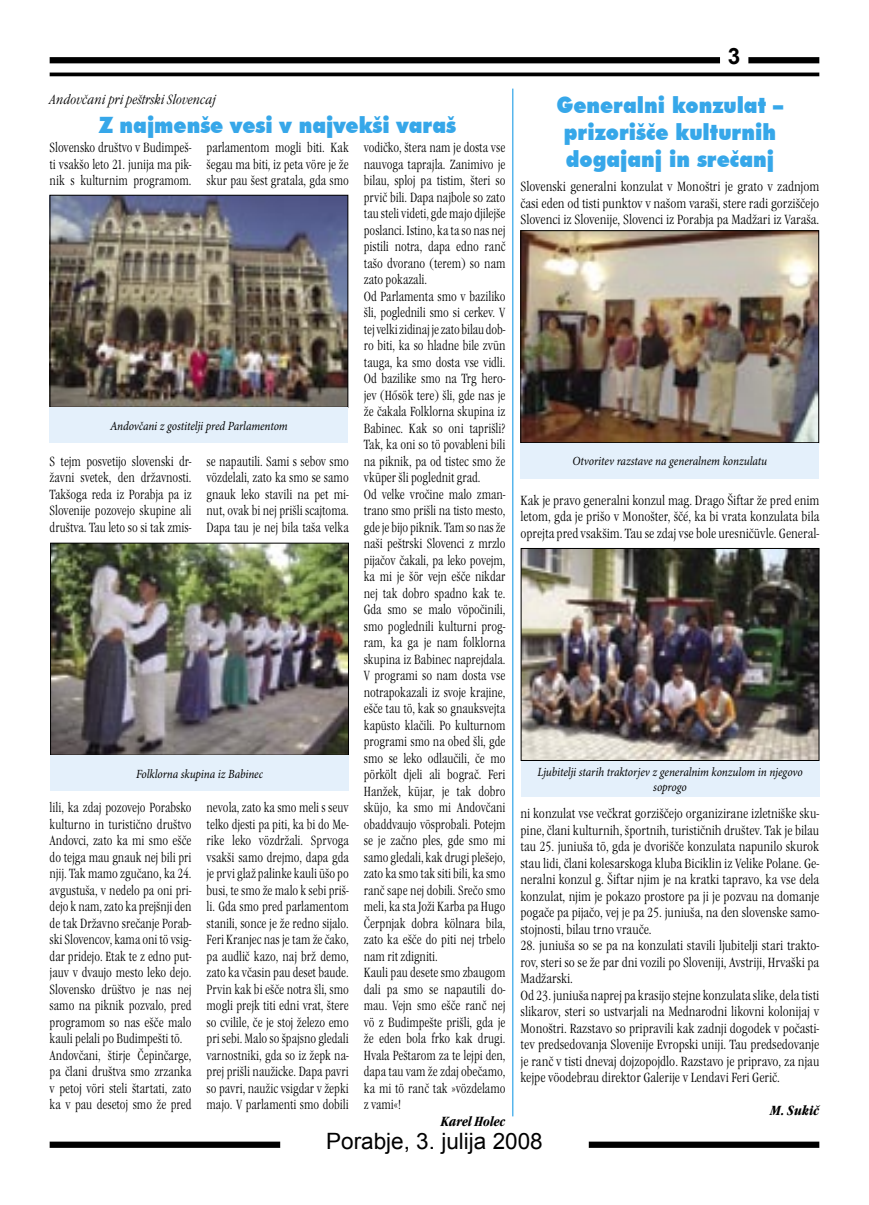
<style>
.page{position:relative;width:869px;height:1205px;background:#fff}
.page>*{position:absolute;margin:0;border:0;box-sizing:border-box;transform-origin:0 0}
.t1{font:900 22.5px/27px "Futura BT";color:#36a7e9;text-align:center;scale:.9 1}
.t2{font:22.5px "Arial";color:#000}
.t3{font:700 22.5px "Arial";color:#000}
.t4{font:13.75px/16.5px "Garamond Itc TEE Ligh Cond";color:#000;text-align:justify;scale:.95 1}
.t5{font:13.75px/16.5px "Garamond Itc TEE Ligh Cond";color:#000;text-align:justify}
.t6{font:13.75px "Garamond Itc TEE Ligh Cond Ital";color:#000}
.t7{font:italic 700 condensed 13.75px "Garamond Itc TEE";color:#000;scale:.95 1}
.t8{font:italic 700 condensed 13.75px "Garamond Itc TEE";color:#000}
.t9{font:italic 12.5px/15px "Minion Pro";letter-spacing:-.01em;color:#000;text-align:center;scale:.9 1}
</style>
<div class="page">
<div style="left:50px;top:1141px;width:230px;height:7px;background:#000"></div>
<div style="left:588px;top:1141px;width:231px;height:7px;background:#000"></div>
<hr style="left:50px;top:73px;width:769px;height:3px;background:#000">
<div style="left:748px;top:57px;width:71px;height:6px;background:#000"></div>
<div style="left:50px;top:57px;width:669px;height:6px;background:#000"></div>
<img style="left:52px;top:545px;width:294px;height:208px">
<div style="left:50px;top:543px;width:298px;height:212px;border:1px solid #000"></div>
<div style="left:50px;top:755px;width:298px;height:36px;background:#e4f0fb"></div>
<img style="left:522px;top:232px;width:294px;height:209px">
<div style="left:520px;top:230px;width:298px;height:213px;border:1px solid #000"></div>
<div style="left:520px;top:443px;width:298px;height:35px;background:#e4f0fb"></div>
<img style="left:522px;top:550px;width:295px;height:209px">
<div style="left:520px;top:548px;width:299px;height:213px;border:1px solid #000"></div>
<div style="left:520px;top:761px;width:299px;height:35px;background:#e4f0fb"></div>
<hr style="left:512px;top:89px;width:1px;height:1027px;background:#36a7e9">
<img style="left:52px;top:197px;width:294px;height:208px">
<div style="left:50px;top:195px;width:298px;height:212px;border:1px solid #000"></div>
<div style="left:50px;top:407px;width:298px;height:36px;background:#e4f0fb"></div>
<p class="t6" style="left:50px;top:92px;width:168px">Andovčani pri peštrski Slovencaj</p>
<h1 class="t1" style="left:99px;top:111px;width:398px">Z najmenše vesi v najvekši varaš</h1>
<p class="t4" style="left:50px;top:139px;width:151px">Slovensko društvo v Budimpeš&shy;ti vsakšo leto 21. junija ma pik&shy;nik s kulturnim programom.</p>
<p class="t4" style="left:206px;top:139px;width:151px">parlamentom mogli biti. Kak šegau ma biti, iz peta vöre je že skur pau šest gratala, gda smo</p>
<p class="t9" style="left:110px;top:419px;width:199px">Andovčani z gostitelji pred Parlamentom</p>
<p class="t4" style="left:50px;top:453px;width:151px">S tejm posvetijo slovenski dr&shy;žavni svetek, den državnosti.<br>Takšoga reda iz Porabja pa iz Slovenije pozovejo skupine ali društva. Tau leto so si tak zmis-</p>
<p class="t4" style="left:206px;top:453px;width:151px">se napautili. Sami s sebov smo vözdelali, zato ka smo se samo gnauk leko stavili na pet mi&shy;nut, ovak bi nej prišli scajtoma.<br>Dapa tau je nej bila taša velka</p>
<p class="t9" style="left:136px;top:767px;width:142px">Folklorna skupina iz Babinec</p>
<p class="t4" style="left:50px;top:799px;width:151px;text-align:left">lili, ka zdaj pozovejo Porabsko kulturno in turistično društvo<br>Andovci, zato ka mi smo ešče do tejga mau gnauk nej bili pri njij. Tak mamo zgučano, ka 24. avgustuša, v nedelo pa oni pri&shy;dejo k nam, zato ka prejšnji den de tak Državno srečanje Porab&shy;ski Slovencov, kama oni tö vsig&shy;dar pridejo. Etak te z edno put&shy;jauv v dvaujo mesto leko dejo.<br>Slovensko drüštvo je nas nej samo na piknik pozvalo, pred programom so nas ešče malo kauli pelali po Budimpešti tö.<br>Andovčani, štirje Čepinčarge, pa člani društva smo zrzanka v petoj vöri steli štartati, zato ka v pau desetoj smo že pred</p>
<p class="t4" style="left:206px;top:799px;width:151px">nevola, zato ka smo meli s seuv telko djesti pa piti, ka bi do Me&shy;rike leko vözdržali. Sprvoga vsakši samo drejmo, dapa gda je prvi glaž palinke kauli üšo po busi, te smo že malo k sebi priš&shy;li. Gda smo pred parlamentom stanili, sonce je že redno sijalo.<br>Feri Kranjec nas je tam že čako, pa audlič kazo, naj brž demo, zato ka včasin pau deset baude.<br>Prvin kak bi ešče notra šli, smo mogli prejk titi edni vrat, štere so cvilile, če je stoj železo emo pri sebi. Malo so špajsno gledali varnostniki, gda so iz žepk na&shy;prej prišli naužicke. Dapa pavri so pavri, naužic vsigdar v žepki majo. V parlamenti smo dobili</p>
<p class="t4" style="left:363px;top:139px;width:150px;text-align:left">vodičko, štera nam je dosta vse nauvoga taprajla. Zanimivo je bilau, sploj pa tistim, šteri so prvič bili. Dapa najbole so zato tau steli videti, gde majo djilejše poslanci. Istino, ka ta so nas nej pistili notra, dapa edno ranč tašo dvorano (terem) so nam zato pokazali.<br>Od Parlamenta smo v baziliko šli, poglednili smo si cerkev. V tej velki zidinaj je zato bilau dob&shy;ro biti, ka so hladne bile zvün tauga, ka smo dosta vse vidli.<br>Od bazilike smo na Trg hero&shy;jev (Hősök tere) šli, gde nas je že čakala Folklorna skupina iz<br>Babinec. Kak so oni taprišli?<br>Tak, ka oni so tö povableni bili na piknik, pa od tistec smo že vküper šli poglednit grad.<br>Od velke vročine malo zman&shy;trano smo prišli na tisto mesto, gde je bijo piknik. Tam so nas že naši peštrski Slovenci z mrzlo pijačov čakali, pa leko povejm, ka mi je šör vejn ešče nikdar nej tak dobro spadno kak te.<br>Gda smo se malo vöpočinili, smo poglednili kulturni prog&shy;ram, ka ga je nam folklorna skupina iz Babinec naprejdala.<br>V programi so nam dosta vse notrapokazali iz svoje krajine, ešče tau tö, kak so gnauksvejta kapüsto klačili. Po kulturnom programi smo na obed šli, gde smo se leko odlaučili, če mo pörkölt djeli ali bograč. Feri<br>Hanžek, küjar, je tak dobro sküjo, ka smo mi Andovčani obaddvaujo vösprobali. Potejm se je začno ples, gde smo mi samo gledali, kak drugi plešejo, zato ka smo tak siti bili, ka smo ranč sape nej dobili. Srečo smo meli, ka sta Joži Karba pa Hugo<br>Čerpnjak dobra kölnara bila, zato ka ešče do piti nej trbelo nam rit zdigniti.<br>Kauli pau desete smo zbaugom dali pa smo se napautili do&shy;mau. Vejn smo ešče ranč nej vö z Budimpešte prišli, gda je že eden bola frko kak drugi.<br>Hvala Peštarom za te lejpi den, dapa tau vam že zdaj obečamo, ka mi tö ranč tak »vözdelamo z vami«!</p>
<p class="t7" style="left:440px;top:1113px;width:70px">Karel Holec</p>
<h1 class="t3" style="left:727px;top:41px;width:14px">3</h1>
<h1 class="t1" style="left:556px;top:91px;width:253px">Generalni konzulat – prizorišče kulturnih dogajanj in srečanj</h1>
<p class="t5" style="left:520px;top:178px;width:300px">Slovenski generalni konzulat v Monoštri je grato v zadnjom časi eden od tisti punktov v našom varaši, stere radi gorziščejo Slovenci iz Slovenije, Slovenci iz Porabja pa Madžari iz Varaša.</p>
<p class="t9" style="left:572px;top:454px;width:218px">Otvoritev razstave na generalnem konzulatu</p>
<p class="t5" style="left:520px;top:492px;width:300px">Kak je pravo generalni konzul mag. Drago Šiftar že pred enim letom, gda je prišo v Monošter, ščé, ka bi vrata konzulata bila oprejta pred vsakšim. Tau se zdaj vse bole uresničüvle. General-</p>
<p class="t9" style="left:537px;top:764px;width:296px">Ljubitelji starih traktorjev z generalnim konzulom in njegovo soprogo</p>
<p class="t5" style="left:520px;top:805px;width:300px">ni konzulat vse večkrat gorziščejo organizirane izletniške sku&shy;pine, člani kulturnih, športnih, turističnih društev. Tak je bilau tau 25. juniuša tö, gda je dvorišče konzulata napunilo skurok stau lidi, člani kolesarskoga kluba Biciklin iz Velike Polane. Ge&shy;neralni konzul g. Šiftar njim je na kratki tapravo, ka vse dela konzulat, njim je pokazo prostore pa ji je pozvau na domanje pogače pa pijačo, vej je pa 25. juniuša, na den slovenske samo&shy;stojnosti, bilau trno vrauče.</p>
<p class="t5" style="left:520px;top:937px;width:300px;text-align:left">28. juniuša so se pa na konzulati stavili ljubitelji stari trakto&shy;rov, steri so se že par dni vozili po Sloveniji, Avstriji, Hrvaški pa Madžarski.<br>Od 23. juniuša naprej pa krasijo stejne konzulata slike, dela tisti slikarov, steri so ustvarjali na Mednarodni likovni kolonijaj v Monoštri. Razstavo so pripravili kak zadnji dogodek v počasti&shy;tev predsedovanja Slovenije Evropski uniji. Tau predsedovanje je ranč v tisti dnevaj dojzopojdlo. Razstavo je pripravo, za njau kejpe vöodebrau direktor Galerije v Lendavi Feri Gerič.</p>
<p class="t8" style="left:769px;top:1103px;width:51px">M. Sukič</p>
<h1 class="t2" style="left:326px;top:1126px;width:218px">Porabje, 3. julija 2008</h1>
</div>
